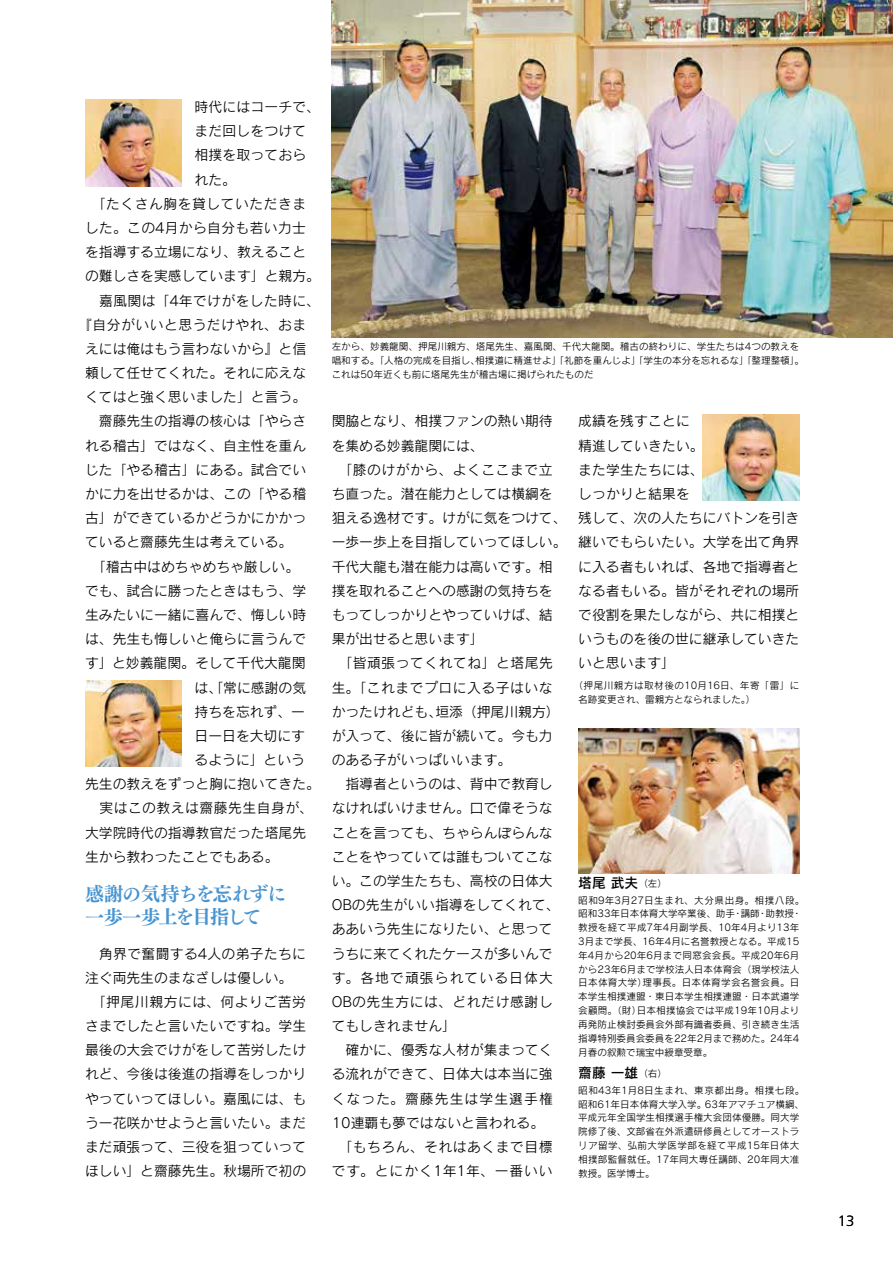
<style>
.page{position:relative;width:893px;height:1263px;background:#fff}
.page>*{position:absolute;margin:0;border:0;box-sizing:border-box;transform-origin:0 0}
.t1{font:19.2px/23.4px "Tsuku Min Pro E";letter-spacing:-.06em;color:#4794d1}
.t2{font:300 14.85px "Frutiger";color:#000}
.t3{font:13.8px/24.2px "Rodin Pro M";color:#000}
.t4{font:13.8px "Rodin Pro M";letter-spacing:.035em;color:#000}
.t5{font:13.8px "Rodin Pro M";letter-spacing:.025em;color:#000}
.t6{font:13.8px "Rodin Pro M";letter-spacing:.04em;color:#000}
.t7{font:13.8px "Rodin Pro DB";color:#000}
.t8{font:9.6px/13.8px "Rodin Pro M";letter-spacing:.005em;color:#000}
.t9{font:9.6px/13.8px "Rodin Pro M";letter-spacing:.06em;color:#000;text-align:right}
.t10{font:9.6px "Rodin Pro M";letter-spacing:.03em;color:#000}
</style>
<div class="page">
<img style="left:332px;top:0;width:561px;height:337px">
<img style="left:578px;top:729px;width:221px;height:145px">
<img style="left:85px;top:680px;width:97px;height:87px">
<img style="left:85px;top:100px;width:97px;height:86px">
<img style="left:703px;top:414px;width:96px;height:87px">
<p class="t3" style="left:195px;top:94px;width:127px">時代にはコーチで、</p>
<p class="t3" style="left:195px;top:118px;width:113px">まだ回しをつけて</p>
<p class="t3" style="left:195px;top:143px;width:113px">相撲を取っておら</p>
<p class="t3" style="left:195px;top:167px;width:43px">れた。</p>
<p class="t4" style="left:85px;top:195px;width:223px">　「たくさん胸を貸していただきま</p>
<p class="t5" style="left:85px;top:219px;width:223px">した。この4月から自分も若い力士</p>
<p class="t3" style="left:85px;top:239px;width:223px">を指導する立場になり、教えること</p>
<p class="t3" style="left:85px;top:264px;width:236px">の難しさを実感しています」と親方。</p>
<p class="t5" style="left:85px;top:291px;width:236px">　嘉風関は「4年でけがをした時に、</p>
<p class="t4" style="left:78px;top:316px;width:230px">『自分がいいと思うだけやれ、おま</p>
<p class="t3" style="left:85px;top:336px;width:223px">えには俺はもう言わないから』と信</p>
<p class="t3" style="left:85px;top:360px;width:223px">頼して任せてくれた。それに応えな</p>
<p class="t3" style="left:85px;top:384px;width:223px">くてはと強く思いました」と言う。</p>
<p class="t3" style="left:85px;top:409px;width:223px">　齋藤先生の指導の核心は「やらさ</p>
<p class="t3" style="left:85px;top:433px;width:223px">れる稽古」ではなく、自主性を重ん</p>
<p class="t3" style="left:85px;top:457px;width:223px">じた「やる稽古」にある。試合でい</p>
<p class="t3" style="left:85px;top:481px;width:223px">かに力を出せるかは、この「やる稽</p>
<p class="t3" style="left:85px;top:505px;width:223px">古」ができているかどうかにかかっ</p>
<p class="t3" style="left:85px;top:530px;width:209px">ていると齋藤先生は考えている。</p>
<p class="t3" style="left:85px;top:554px;width:216px">　「稽古中はめちゃめちゃ厳しい。</p>
<p class="t3" style="left:85px;top:578px;width:223px">でも、試合に勝ったときはもう、学</p>
<p class="t3" style="left:85px;top:602px;width:223px">生みたいに一緒に喜んで、悔しい時</p>
<p class="t3" style="left:85px;top:626px;width:223px">は、先生も悔しいと俺らに言うんで</p>
<p class="t3" style="left:85px;top:650px;width:222px">す」と妙義龍関。そして千代大龍関</p>
<p class="t3" style="left:195px;top:675px;width:113px">は、「常に感謝の気</p>
<p class="t3" style="left:195px;top:699px;width:112px">持ちを忘れず、一</p>
<p class="t3" style="left:195px;top:723px;width:112px">日一日を大切にす</p>
<p class="t3" style="left:195px;top:747px;width:112px">るように」という</p>
<p class="t3" style="left:85px;top:771px;width:236px">先生の教えをずっと胸に抱いてきた。</p>
<p class="t4" style="left:85px;top:799px;width:230px">　実はこの教えは齋藤先生自身が、</p>
<p class="t3" style="left:85px;top:820px;width:223px">大学院時代の指導教官だった塔尾先</p>
<p class="t3" style="left:85px;top:844px;width:195px">生から教わったことでもある。</p>
<h1 class="t1" style="left:85px;top:881px;width:203px">感謝の気持ちを忘れずに一歩一歩上を目指して</h1>
<p class="t3" style="left:85px;top:941px;width:223px">　角界で奮闘する4人の弟子たちに注ぐ両先生のまなざしは優しい。　「押尾川親方には、何よりご苦労さまでしたと言いたいですね。学生最後の大会でけがをして苦労したけれど、今後は後進の指導をしっかりやっていってほしい。嘉風には、もう一花咲かせようと言いたい。まだまだ頑張って、三役を狙っていってほしい」と齋藤先生。秋場所で初の</p>
<p class="t8" style="left:475px;top:339px;width:330px;text-indent:-144px">左から、妙義龍関、押尾川親方、塔尾先生、嘉風関、千代大龍関。稽古の終わりに、学生たちは4つの教えを相撲道に精進せよ」「礼節を重んじよ」「学生の本分を忘れるな」「整理整頓。「</p>
<p class="t8" style="left:332px;top:353px;width:263px">唱和する。「人格の完成を目指し、<br>これは50年近くも前に塔尾先生が稽古場に掲げられたものだ</p>
<p class="t3" style="left:332px;top:409px;width:223px">関脇となり、相撲ファンの熱い期待</p>
<p class="t3" style="left:332px;top:433px;width:154px">を集める妙義龍関には、</p>
<p class="t6" style="left:332px;top:461px;width:223px">　「膝のけがから、よくここまで立</p>
<p class="t3" style="left:332px;top:481px;width:223px">ち直った。潜在能力としては横綱を</p>
<p class="t3" style="left:332px;top:505px;width:236px">狙える逸材です。けがに気をつけて、</p>
<p class="t3" style="left:332px;top:530px;width:236px">一歩一歩上を目指していってほしい。</p>
<p class="t3" style="left:332px;top:554px;width:223px">千代大龍も潜在能力は高いです。相</p>
<p class="t3" style="left:332px;top:578px;width:223px">撲を取れることへの感謝の気持ちを</p>
<p class="t3" style="left:332px;top:602px;width:223px">もってしっかりとやっていけば、結</p>
<p class="t3" style="left:332px;top:626px;width:154px">果が出せると思います「</p>
<p class="t4" style="left:332px;top:654px;width:223px">　「皆頑張ってくれてね」と塔尾先</p>
<p class="t6" style="left:332px;top:678px;width:223px">生。「これまでプロに入る子はいな</p>
<p class="t3" style="left:435px;top:699px;width:126px">垣添（押尾川親方(</p>
<p class="t3" style="left:332px;top:699px;width:229px">かったけれども、<br>が入って、後に皆が続いて。今も力のある子がいっぱいいます。<br>　指導者というのは、背中で教育しなければいけません。口で偉そうなことを言っても、ちゃらんぽらんなことをやっていては誰もついてこない。この学生たちも、高校の日体大<br>OBの先生がいい指導をしてくれて、ああいう先生になりたい、と思ってうちに来てくれたケースが多いんです。各地で頑張られている日体大<br>OBの先生方には、どれだけ感謝してもしきれません「<br>　確かに、優秀な人材が集まってくる流れができて、日体大は本当に強くなった。齋藤先生は学生選手権<br>10連覇も夢ではないと言われる。　「もちろん、それはあくまで目標です。とにかく1年1年、一番いい</p>
<p class="t3" style="left:578px;top:409px;width:223px">成績を残すことに<br>精進していきたい。<br>また学生たちには、<br>しっかりと結果を<br>残して、次の人たちにバトンを引き継いでもらいたい。大学を出て角界に入る者もいれば、各地で指導者となる者もいる。皆がそれぞれの場所で役割を果たしながら、共に相撲というものを後の世に継承していきたいと思います「</p>
<p class="t8" style="left:578px;top:678px;width:223px;text-indent:-5px">（押尾川親方は取材後の10月16日、年寄「雷」に名跡変更され、雷親方となられました (。</p>
<p class="t7" style="left:578px;top:874px;width:62px">塔尾武夫</p>
<p class="t9" style="left:578px;top:893px;width:227px">昭和9年3月27日生まれ、大分県出身。相撲八段。・</p>
<p class="t8" style="left:638px;top:876px;width:30px">（左(</p>
<p class="t8" style="left:578px;top:906px;width:158px">昭和33年日本体育大学卒業後、助手</p>
<p class="t8" style="left:578px;top:920px;width:223px">教授を経て平成7年4月副学長、10年4月より13年</p>
<p class="t8" style="left:578px;top:934px;width:223px">3月まで学長、16年4月に名誉教授となる。平成15</p>
<p class="t8" style="left:578px;top:948px;width:223px">年4月から20年6月まで同窓会会長。平成20年6月</p>
<p class="t8" style="left:578px;top:962px;width:223px">から23年6月まで学校法人日本体育会（現学校法人</p>
<p class="t10" style="left:643px;top:976px;width:158px">理事長。日本体育学会名誉会員。日</p>
<p class="t8" style="left:741px;top:906px;width:21px">講師</p>
<p class="t8" style="left:765px;top:906px;width:30px">助教授</p>
<p class="t8" style="left:733px;top:906px;width:11px">・</p>
<p class="t8" style="left:758px;top:906px;width:11px">・</p>
<p class="t8" style="left:578px;top:975px;width:70px">日本体育大学）</p>
<p class="t8" style="left:578px;top:989px;width:223px">本学生相撲連盟・東日本学生相撲連盟・日本武道学</p>
<p class="t8" style="left:637px;top:1003px;width:164px">日本相撲協会では平成19年10月より</p>
<p class="t8" style="left:578px;top:1003px;width:223px">会顧問。（財）<br>再発防止検討委員会外部有識者委員、引き続き生活指導特別委員会委員を22年2月まで務めた。24年4月春の叙勲で瑞宝中綬章受章。</p>
<p class="t8" style="left:638px;top:1066px;width:30px">（右(</p>
<p class="t7" style="left:578px;top:1064px;width:62px">齋藤一雄</p>
<p class="t8" style="left:578px;top:1083px;width:227px">昭和43年1月8日生まれ、東京都出身。相撲七段。昭和61年日本体育大学入学。63年アマチュア横綱、平成元年全国学生相撲選手権大会団体優勝。同大学院修了後、文部省在外派遣研修員としてオーストラリア留学、弘前大学医学部を経て平成15年日体大相撲部監督就任。17年同大専任講師、20年同大准教授。医学博士。</p>
<p class="t2" style="left:838px;top:1212px;width:18px">13</p>
</div>
